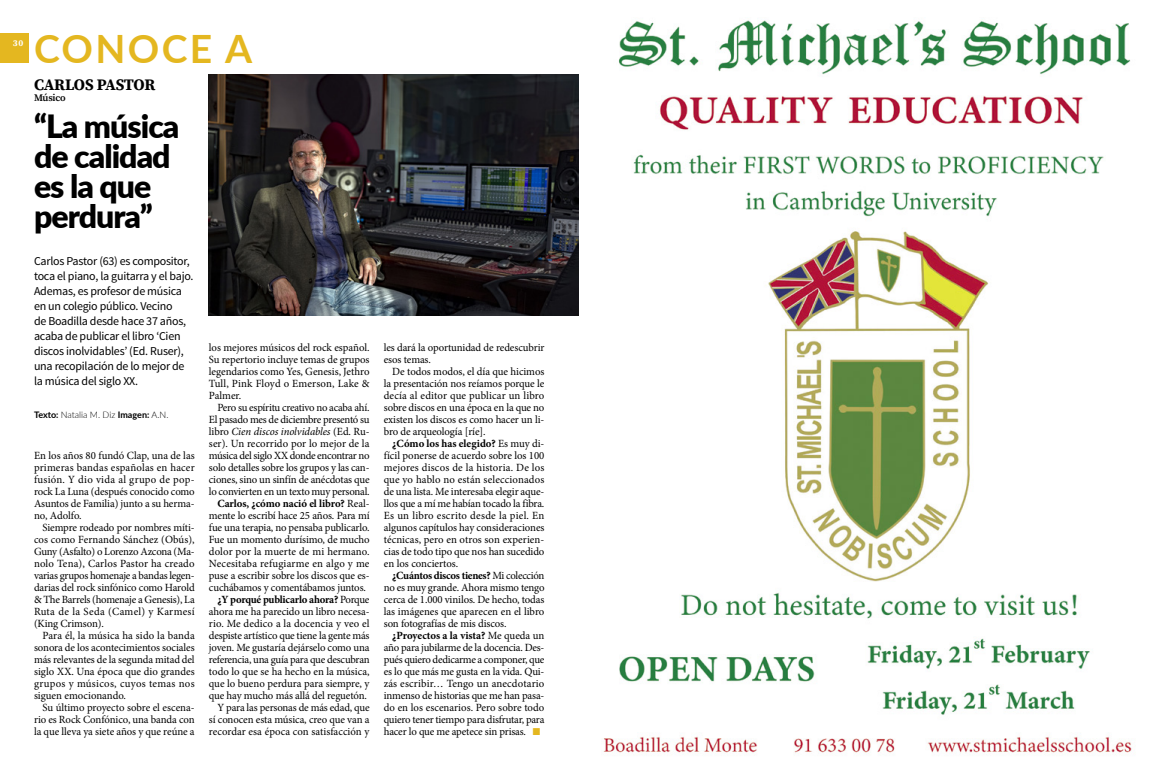
<style>
.page{position:relative;width:1157px;height:777px;background:#fff}
.page>*{position:absolute;margin:0;border:0;box-sizing:border-box;transform-origin:0 0}
.t1{font:700 39px "Lato";letter-spacing:.06em;color:#e4b720}
.t2{font:900 32px/30px "Lato";letter-spacing:-.03em;color:#000}
.t3{font:700 16px "Source Serif Pro";letter-spacing:-.02em;color:#000}
.t4{font:12px/15px "Source Sans Pro";letter-spacing:-.02em;color:#000}
.t5{font:11px/12px "Minion Pro";letter-spacing:-.01em;color:#000;text-align:justify}
.t6{font:700 11px "Minion Pro";letter-spacing:-.015em;color:#000}
.t7{font:11px "Minion Pro";letter-spacing:.015em;color:#000}
.t8{font:italic 11px "Minion Pro";letter-spacing:-.01em;color:#000}
.t9{font:11px "Minion Pro";letter-spacing:-.03em;color:#000}
.t10{font:11px "Minion Pro";letter-spacing:.01em;color:#000}
.t11{font:600 10px "Source Serif Pro";letter-spacing:-.02em;color:#000}
.t12{font:300 9px "Lato";color:#000}
.t13{font:700 9px "Source Serif Pro";color:#fff}
.s1{font-weight:700}
.s2{font-style:normal}
.s3{font-weight:400}
.s4{color:#e4b720}
</style>
<div class="page">
<img style="left:578px;top:20px;width:554px;height:735px">
<div style="left:0;top:33px;width:28px;height:30px;background:#e4b720"></div>
<img style="left:209px;top:74px;width:369px;height:242px">
<p class="t13" style="left:13px;top:36px;width:12px">30</p>
<h1 class="t1" style="left:34px;top:20px;width:220px">CONOCE A</h1>
<h3 class="t3" style="left:34px;top:74px;width:123px">CARLOS PASTOR</h3>
<p class="t11" style="left:34px;top:91px;width:33px">Músico</p>
<h2 class="t2" style="left:34px;top:109px;width:147px">“La música de calidad es la que perdura”</h2>
<p class="t4" style="left:34px;top:254px;width:161px">Carlos Pastor (63) es compositor, toca el piano, la guitarra y el bajo.<br>Ademas, es profesor de música en un colegio público. Vecino<br>de Boadilla desde hace 37 años, acaba de publicar el libro ‘Cien discos inolvidables’ (Ed. Ruser), una recopilación de lo mejor de la música del siglo XX.</p>
<p class="t12" style="left:34px;top:408px;width:136px"><span class="s1">Texto:</span> Natalia M. Diz <span class="s1">Imagen:</span> A.N.</p>
<p class="t5" style="left:34px;top:449px;width:162px">En los años 80 fundó Clap, una de las primeras bandas españolas en hacer fusión. Y dio vida al grupo de pop&shy;rock La Luna (después conocido como Asuntos de Familia) junto a su herma&shy;no, Adolfo.</p>
<p class="t5" style="left:34px;top:521px;width:162px;text-indent:9px">Siempre rodeado por nombres míti&shy;cos como Fernando Sánchez (Obús), Guny (Asfalto) o Lorenzo Azcona (Ma&shy;nolo Tena), Carlos Pastor ha creado varias grupos homenaje a bandas legen&shy;darias del rock sinfónico como Harold &amp; The Barrels (homenaje a Genesis), La Ruta de la Seda (Camel) y Karmesí (King Crimson).</p>
<p class="t5" style="left:34px;top:629px;width:162px;text-indent:9px">Para él, la música ha sido la banda sonora de los acontecimientos sociales más relevantes de la segunda mitad del siglo XX. Una época que dio grandes grupos y músicos, cuyos temas nos siguen emocionando.</p>
<p class="t5" style="left:34px;top:701px;width:162px;text-indent:9px">Su último proyecto sobre el escena&shy;rio es Rock Confónico, una banda con la que lleva ya siete años y que reúne a</p>
<p class="t5" style="left:209px;top:341px;width:162px">los mejores músicos del rock español.<br>Su repertorio incluye temas de grupos legendarios como Yes, Genesis, Jethro Tull, Pink Floyd o Emerson, Lake &amp; Palmer.</p>
<p class="t5" style="left:217px;top:401px;width:154px">Pero su espíritu creativo no acaba ahí.</p>
<p class="t5" style="left:209px;top:413px;width:162px">El pasado mes de diciembre presentó su</p>
<p class="t8" style="left:209px;top:423px;width:162px"><span class="s2">libro</span> Cien discos inolvidables <span class="s2">(Ed. Ru-</span></p>
<p class="t5" style="left:209px;top:437px;width:162px">ser). Un recorrido por lo mejor de la</p>
<p class="t9" style="left:209px;top:447px;width:162px">música del siglo XX donde encontrar no</p>
<p class="t5" style="left:209px;top:461px;width:162px">solo detalles sobre los grupos y las can-</p>
<p class="t5" style="left:209px;top:473px;width:162px">ciones, sino un sinfín de anécdotas que</p>
<p class="t5" style="left:209px;top:485px;width:162px">lo convierten en un texto muy personal.</p>
<p class="t6" style="left:217px;top:495px;width:154px">Carlos, ¿cómo nació el libro? <span class="s3">Real-</span></p>
<p class="t5" style="left:209px;top:509px;width:162px">mente lo escribí hace 25 años. Para mí</p>
<p class="t5" style="left:209px;top:521px;width:162px">fue una terapia, no pensaba publicarlo.</p>
<p class="t5" style="left:209px;top:533px;width:162px">Fue un momento durísimo, de mucho</p>
<p class="t7" style="left:209px;top:543px;width:162px">dolor por la muerte de mi hermano.</p>
<p class="t7" style="left:209px;top:555px;width:162px">Necesitaba refugiarme en algo y me</p>
<p class="t5" style="left:209px;top:569px;width:162px">puse a escribir sobre los discos que es-</p>
<p class="t5" style="left:209px;top:581px;width:159px">cuchábamos y comentábamos juntos.</p>
<p class="t6" style="left:217px;top:591px;width:154px">¿Y porqué publicarlo ahora? <span class="s3">Porque</span></p>
<p class="t5" style="left:209px;top:605px;width:162px">ahora me ha parecido un libro necesa-</p>
<p class="t10" style="left:209px;top:615px;width:162px">rio. Me dedico a la docencia y veo el</p>
<p class="t5" style="left:209px;top:629px;width:162px">despiste artístico que tiene la gente más</p>
<p class="t5" style="left:209px;top:641px;width:162px">joven. Me gustaría dejárselo como una</p>
<p class="t5" style="left:209px;top:653px;width:162px">referencia, una guía para que descubran</p>
<p class="t5" style="left:209px;top:665px;width:162px">todo lo que se ha hecho en la música,</p>
<p class="t5" style="left:209px;top:677px;width:162px">que lo bueno perdura para siempre, y</p>
<p class="t5" style="left:209px;top:689px;width:160px">que hay mucho más allá del reguetón.</p>
<p class="t5" style="left:217px;top:701px;width:154px">Y para las personas de más edad, que</p>
<p class="t5" style="left:209px;top:713px;width:162px">sí conocen esta música, creo que van a</p>
<p class="t5" style="left:209px;top:725px;width:162px">recordar esa época con satisfacción y</p>
<p class="t5" style="left:384px;top:341px;width:162px">les dará la oportunidad de redescubrir esos temas.</p>
<p class="t5" style="left:384px;top:365px;width:162px;text-indent:9px">De todos modos, el día que hicimos la presentación nos reíamos porque le decía al editor que publicar un libro sobre discos en una época en la que no existen los discos es como hacer un li&shy;bro de arqueología [ríe].</p>
<p class="t5" style="left:384px;top:437px;width:162px;text-indent:9px"><span class="s1">¿Cómo los has elegido?</span> Es muy di&shy;fícil ponerse de acuerdo sobre los 100 mejores discos de la historia. De los que yo hablo no están seleccionados de una lista. Me interesaba elegir aque&shy;llos que a mí me habían tocado la fibra.<br>Es un libro escrito desde la piel. En algunos capítulos hay consideraciones técnicas, pero en otros son experien&shy;cias de todo tipo que nos han sucedido en los conciertos.</p>
<p class="t5" style="left:384px;top:569px;width:162px;text-indent:9px"><span class="s1">¿Cuántos discos tienes?</span> Mi colección no es muy grande. Ahora mismo tengo cerca de 1.000 vinilos. De hecho, todas las imágenes que aparecen en el libro son fotografías de mis discos.</p>
<p class="t5" style="left:384px;top:629px;width:162px;text-indent:9px"><span class="s1">¿Proyectos a la vista?</span> Me queda un año para jubilarme de la docencia. Des&shy;pués quiero dedicarme a componer, que es lo que más me gusta en la vida. Qui&shy;zás escribir… Tengo un anecdotario inmenso de historias que me han pasa&shy;do en los escenarios. Pero sobre todo quiero tener tiempo para disfrutar, para hacer lo que me apetece sin prisas. <span class="s4">■</span></p>
</div>
